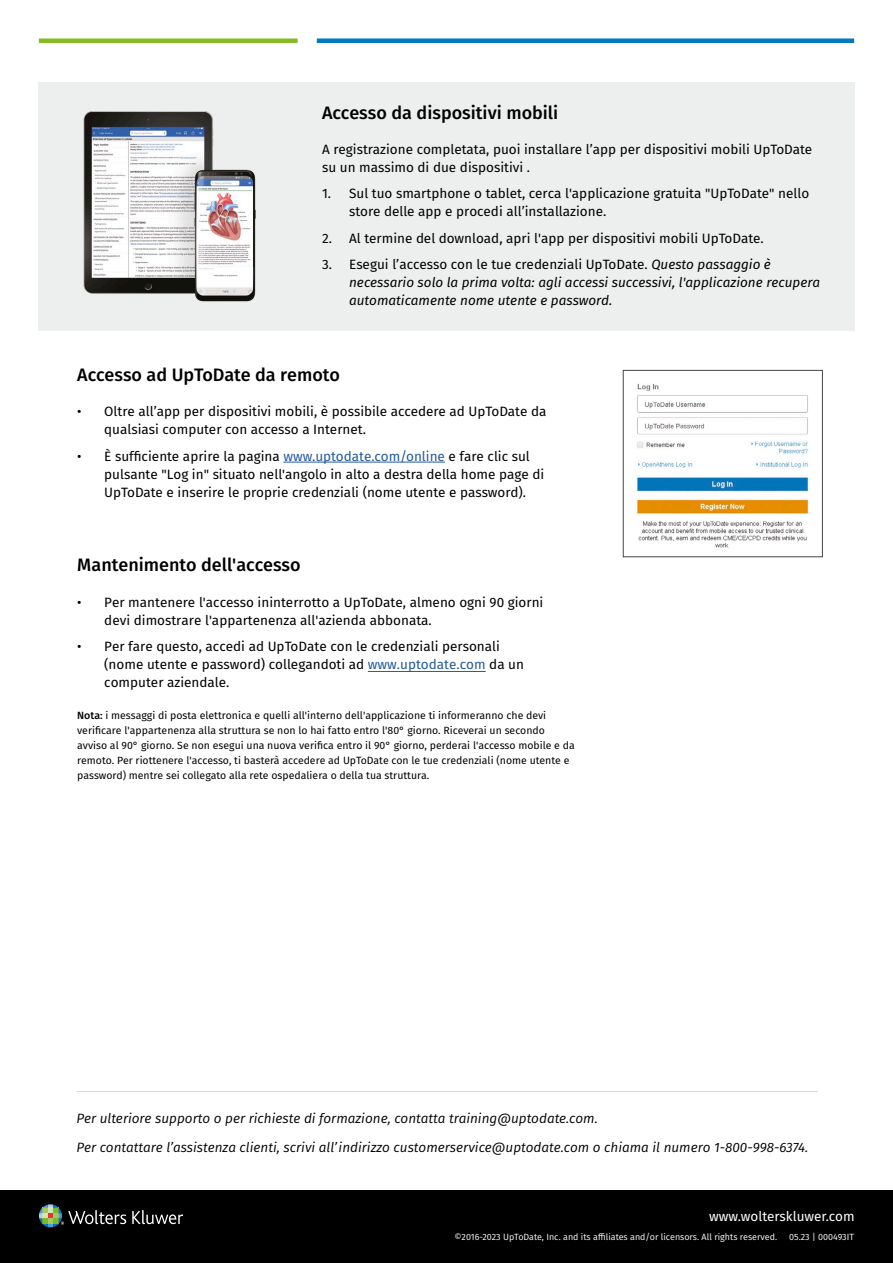
<style>
.page{position:relative;width:893px;height:1263px;background:#fff}
.page>*{position:absolute;margin:0;border:0;box-sizing:border-box;transform-origin:0 0}
.Subheader_-_12pt{font:500 18px "Fira Sans";color:#000}
.Text-_paragraph_body{font:13.5px/18px "Fira Sans";color:#000}
.list_bulleted{font:italic 13.5px "Fira Sans";color:#000}
.t1{font:italic 13.5px/18px "Fira Sans";color:#000}
.Footer_area_-_WK_URL{font:13.5px "Fira Sans";color:#fff}
.footnote{font:10.5px/15px "Fira Sans";color:#000}
.Footer_area_-_copyri{font:9px "Fira Sans";color:#fff}
.s1{font-style:normal}
.s2{color:#255b9a}
.s3{font-weight:500}
</style>
<div class="page">
<div style="left:38px;top:82px;width:817px;height:249px;background:#edefee"></div>
<div style="left:39px;top:38px;width:259px;height:5px;background:#85bb23"></div>
<div style="left:317px;top:38px;width:537px;height:5px;background:#007ac2"></div>
<div style="left:0;top:1191px;width:893px;height:72px;background:#000"></div>
<svg style="left:132px;top:1210px;width:51px;height:14px"></svg>
<svg style="left:39px;top:1204px;width:87px;height:23px"></svg>
<hr style="left:283px;top:462px;width:162px;height:1px;background:#255b9a">
<img style="left:83px;top:111px;width:173px;height:191px">
<img style="left:636px;top:383px;width:173px;height:165px">
<div style="left:623px;top:370px;width:200px;height:187px;border:1px solid #464646"></div>
<hr style="left:77px;top:1091px;width:741px;height:1px;background:#dadadb">
<hr style="left:368px;top:671px;width:118px;height:1px;background:#255b9a">
<p class="Subheader_-_12pt" style="left:322px;top:100px;width:238px">Accesso da dispositivi mobili</p>
<p class="Text-_paragraph_body" style="left:322px;top:140px;width:492px">A registrazione completata, puoi installare l’app per dispositivi mobili UpToDate su un massimo di due dispositivi .</p>
<p class="Text-_paragraph_body" style="left:349px;top:184px;width:462px;text-indent:-27px">1. Sul tuo smartphone o tablet, cerca l'applicazione gratuita "UpToDate" nello store delle app e procedi all’installazione.</p>
<p class="Text-_paragraph_body" style="left:322px;top:229px;width:443px">2. Al termine del download, apri l'app per dispositivi mobili UpToDate.</p>
<p class="t1" style="left:349px;top:255px;width:473px;text-indent:-27px"><span class="s1">3. Esegui l’accesso con le tue credenziali UpToDate.</span> Questo passaggio è necessario solo la prima volta: agli accessi successivi, l'applicazione recupera automaticamente nome utente e password.</p>
<p class="Subheader_-_12pt" style="left:77px;top:362px;width:264px">Accesso ad UpToDate da remoto</p>
<p class="Text-_paragraph_body" style="left:104px;top:402px;width:444px;text-indent:-27px">• Oltre all’app per dispositivi mobili, è possibile accedere ad UpToDate da qualsiasi computer con accesso a Internet.</p>
<p class="Text-_paragraph_body" style="left:104px;top:447px;width:441px;text-indent:-27px">• È sufficiente aprire la pagina <span class="s2">www.uptodate.com/online</span> e fare clic sul pulsante "Log in" situato nell'angolo in alto a destra della home page di<br>UpToDate e inserire le proprie credenziali (nome utente e password).</p>
<p class="Subheader_-_12pt" style="left:77px;top:552px;width:225px">Mantenimento dell'accesso</p>
<p class="Text-_paragraph_body" style="left:104px;top:593px;width:441px;text-indent:-27px">• Per mantenere l'accesso ininterrotto a UpToDate, almeno ogni 90 giorni devi dimostrare l'appartenenza all'azienda abbonata.</p>
<p class="Text-_paragraph_body" style="left:104px;top:637px;width:421px;text-indent:-27px">• Per fare questo, accedi ad UpToDate con le credenziali personali (nome utente e password) collegandoti ad <span class="s2">www.uptodate.com</span> da un computer aziendale.</p>
<p class="footnote" style="left:77px;top:707px;width:499px"><span class="s3">Nota:</span> i messaggi di posta elettronica e quelli all'interno dell'applicazione ti informeranno che devi verificare l'appartenenza alla struttura se non lo hai fatto entro l'80° giorno. Riceverai un secondo avviso al 90° giorno. Se non esegui una nuova verifica entro il 90° giorno, perderai l'accesso mobile e da remoto. Per riottenere l'accesso, ti basterà accedere ad UpToDate con le tue credenziali (nome utente e password) mentre sei collegato alla rete ospedaliera o della tua struttura.</p>
<p class="list_bulleted" style="left:77px;top:1108px;width:523px">Per ulteriore supporto o per richieste di formazione, contatta training@uptodate.com.</p>
<p class="list_bulleted" style="left:77px;top:1137px;width:733px">Per contattare l’assistenza clienti, scrivi all’indirizzo customerservice@uptodate.com o chiama il numero 1-800-998-6374.</p>
<p class="Footer_area_-_WK_URL" style="left:709px;top:1207px;width:147px">www.wolterskluwer.com</p>
<p class="Footer_area_-_copyri" style="left:454px;top:1230px;width:324px">©2016-2023 UpToDate, Inc. and its affiliates and/or licensors. All rights reserved.</p>
<p class="Footer_area_-_copyri" style="left:789px;top:1230px;width:66px">05.23 | 000493IT</p>
</div>
